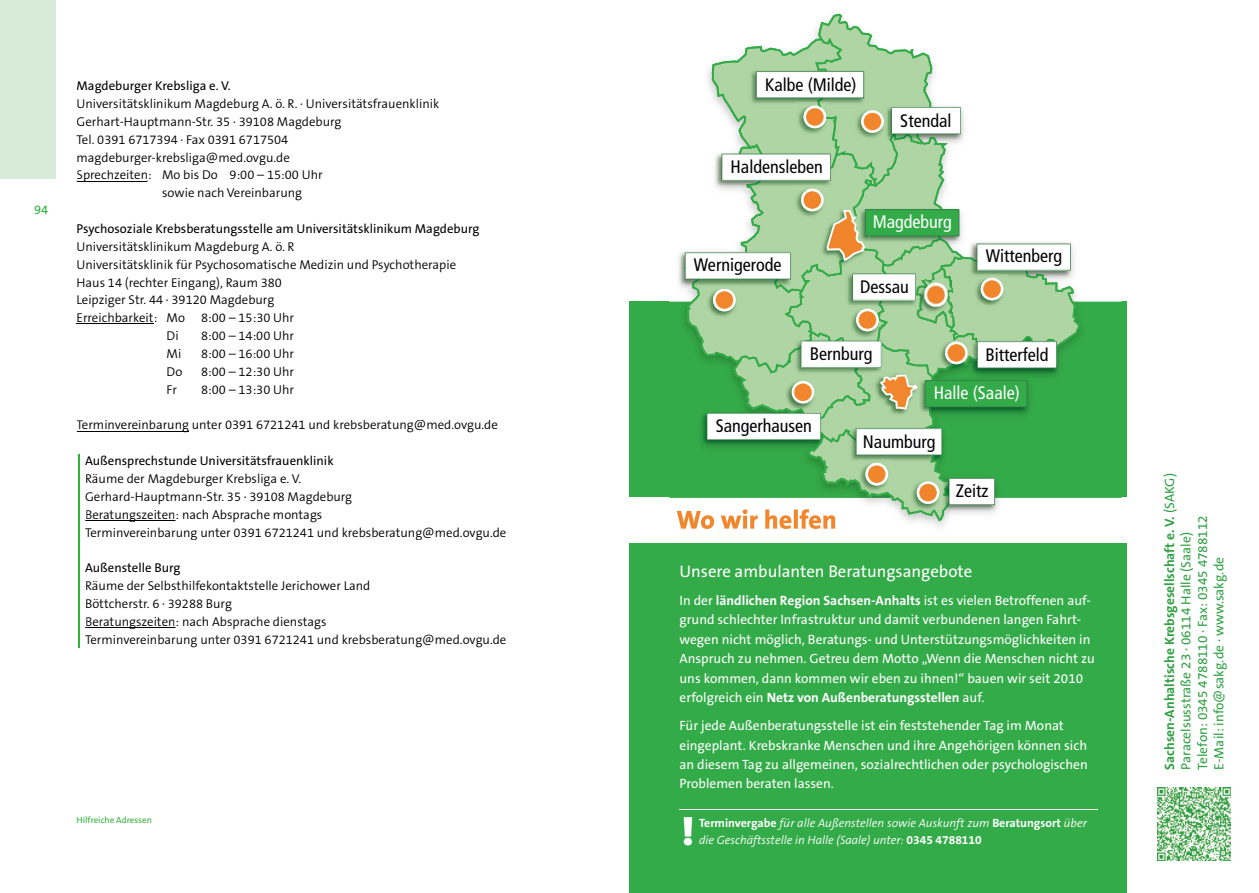
<style>
.page{position:relative;width:1259px;height:893px;background:#fff}
.page>*{position:absolute;margin:0;border:0;box-sizing:border-box;transform-origin:0 0}
.t1{font:900 39px "The Sans B9";color:#fff}
.t2{font:condensed 18px "Frutiger LT";color:#020204}
.t3{font:condensed 18px "Frutiger LT";color:#fff}
.t4{font:16.8px "The Sans B5 Plain";color:#fff}
.t5{font:13.5px/19.5px "The Sans B5 Plain";color:#fff}
.t6{font:13.5px/16.5px "The Sans B5 Plain";color:#319f44}
.t7{font:700 13.5px "The Sans B7";color:#319f44}
.t8{font:700 13.5px "The Sans B7";color:#fff}
.t9{font:300 12.9px/17.9px "The Sans B4";color:#000}
.t10{font:12.9px "The Sans B5 Plain";color:#000}
.t11{font:12.75px "The Sans B5 Plain";color:#2eb135}
.t12{font:italic 300 12px "The Sans B4";color:#fff}
.t13{font:9px "The Sans B5 Plain";color:#2eb135}
.s1{font-family:"The Sans B7";font-weight:700}
.s2{font-family:"The Sans B5 Plain";font-weight:400}
.s3{font-family:"The Sans B7";font-weight:700;font-style:normal}
</style>
<div class="page">
<div style="left:0;top:0;width:55px;height:179px;background:#d8ead8"></div>
<hr style="left:77px;top:324px;width:77px;height:1px;background:#000">
<hr style="left:77px;top:181px;width:70px;height:1px;background:#000">
<hr style="left:77px;top:431px;width:112px;height:1px;background:#000">
<hr style="left:86px;top:520px;width:88px;height:1px;background:#000">
<hr style="left:86px;top:627px;width:88px;height:1px;background:#000">
<hr style="left:78px;top:454px;width:1px;height:194px;background:#2eb135">
<div style="left:629px;top:302px;width:498px;height:591px;background:#34ab49"></div>
<div style="left:629px;top:498px;width:504px;height:45px;background:#fff"></div>
<hr style="left:679px;top:809px;width:418px;height:1px;background:#fff">
<img style="left:676px;top:511px;width:270px;height:18px">
<img style="left:677px;top:510px;width:158px;height:19px">
<img style="left:681px;top:565px;width:280px;height:1px">
<img style="left:678px;top:251px;width:6px;height:37px">
<svg style="left:684px;top:14px;width:396px;height:507px"></svg>
<img style="left:1157px;top:787px;width:73px;height:74px">
<img style="left:916px;top:280px;width:35px;height:36px">
<p class="t11" style="left:34px;top:203px;width:16px">94</p>
<p class="t10" style="left:77px;top:79px;width:156px">Magdeburger Krebsliga e. V.</p>
<p class="t9" style="left:77px;top:95px;width:364px">Universitätsklinikum Magdeburg A. ö. R. · Universitätsfrauenklinik</p>
<p class="t9" style="left:77px;top:113px;width:266px">Gerhart-Hauptmann-Str. 35 · 39108 Magdeburg</p>
<p class="t9" style="left:77px;top:131px;width:213px">Tel. 0391 6717394 · Fax 0391 6717504</p>
<p class="t9" style="left:77px;top:149px;width:215px">magdeburger-krebsliga@med.ovgu.de</p>
<p class="t9" style="left:77px;top:167px;width:248px">Sprechzeiten: Mo bis Do 9:00 – 15:00 Uhr</p>
<p class="t9" style="left:162px;top:184px;width:141px">sowie nach Vereinbarung</p>
<p class="t10" style="left:77px;top:222px;width:404px">Psychosoziale Krebsberatungsstelle am Universitätsklinikum Magdeburg</p>
<p class="t9" style="left:77px;top:238px;width:381px">Universitätsklinikum Magdeburg A. ö. R<br>Universitätsklinik für Psychosomatische Medizin und Psychotherapie Haus 14 (rechter Eingang), Raum 380<br>Leipziger Str. 44 · 39120 Magdeburg<br>Erreichbarkeit: Mo</p>
<p class="t9" style="left:201px;top:309px;width:95px">8:00 – 15:30 Uhr</p>
<p class="t9" style="left:167px;top:327px;width:14px">Di</p>
<p class="t9" style="left:201px;top:327px;width:95px">8:00 – 14:00 Uhr</p>
<p class="t9" style="left:167px;top:345px;width:16px">Mi</p>
<p class="t9" style="left:201px;top:345px;width:95px">8:00 – 16:00 Uhr</p>
<p class="t9" style="left:167px;top:363px;width:17px">Do</p>
<p class="t9" style="left:201px;top:363px;width:95px">8:00 – 12:30 Uhr</p>
<p class="t9" style="left:167px;top:381px;width:12px">Fr</p>
<p class="t9" style="left:201px;top:381px;width:95px">8:00 – 13:30 Uhr</p>
<p class="t9" style="left:77px;top:417px;width:423px">Terminvereinbarung unter 0391 6721241 und krebsberatung@med.ovgu.de</p>
<p class="t10" style="left:85px;top:454px;width:250px">Außensprechstunde Universitätsfrauenklinik</p>
<p class="t9" style="left:85px;top:470px;width:423px">Räume der Magdeburger Krebsliga e. V.<br>Gerhard-Hauptmann-Str. 35 · 39108 Magdeburg<br>Beratungszeiten: nach Absprache montags<br>Terminvereinbarung unter 0391 6721241 und krebsberatung@med.ovgu.de</p>
<p class="t10" style="left:85px;top:561px;width:97px">Außenstelle Burg</p>
<p class="t9" style="left:85px;top:577px;width:423px">Räume der Selbsthilfekontaktstelle Jerichower Land<br>Böttcherstr. 6 · 39288 Burg<br>Beratungszeiten: nach Absprache dienstags<br>Terminvereinbarung unter 0391 6721241 und krebsberatung@med.ovgu.de</p>
<p class="t13" style="left:77px;top:815px;width:77px">Hilfreiche Adressen</p>
<h2 class="t2" style="left:765px;top:74px;width:93px">Kalbe (Milde)</h2>
<h2 class="t2" style="left:730px;top:156px;width:94px">Haldensleben</h2>
<h2 class="t2" style="left:694px;top:255px;width:89px">Wernigerode</h2>
<h2 class="t2" style="left:900px;top:110px;width:53px">Stendal</h2>
<h2 class="t3" style="left:872px;top:212px;width:81px">Magdeburg</h2>
<h2 class="t2" style="left:860px;top:276px;width:50px">Dessau</h2>
<h2 class="t2" style="left:810px;top:343px;width:64px">Bernburg</h2>
<h2 class="t2" style="left:985px;top:246px;width:78px">Wittenberg</h2>
<h2 class="t2" style="left:985px;top:344px;width:65px">Bitterfeld</h2>
<h2 class="t2" style="left:715px;top:415px;width:98px">Sangerhausen</h2>
<h2 class="t3" style="left:934px;top:383px;width:87px">Halle (Saale)</h2>
<h2 class="t2" style="left:863px;top:431px;width:74px">Naumburg</h2>
<h2 class="t2" style="left:956px;top:481px;width:34px">Zeitz</h2>
<h3 class="t4" style="left:679px;top:562px;width:294px">Unsere ambulanten Beratungsangebote</h3>
<p class="t5" style="left:679px;top:591px;width:417px">In der <span class="s1">ländlichen Region Sachsen-Anhalts</span> ist es vielen Betroffenen auf&shy;grund schlechter Infrastruktur und damit verbundenen langen Fahrt&shy;wegen nicht möglich, Beratungs- und Unterstützungsmöglichkeiten in Anspruch zu nehmen. Getreu dem Motto „Wenn die Menschen nicht zu uns kommen, dann kommen wir eben zu ihnen!“ bauen wir seit 2010</p>
<p class="t8" style="left:679px;top:690px;width:306px"><span class="s2">erfolgreich ein</span> Netz von Außenberatungsstellen <span class="s2">auf.</span></p>
<p class="t5" style="left:679px;top:716px;width:410px">Für jede Außenberatungsstelle ist ein feststehender Tag im Monat eingeplant. Krebskranke Menschen und ihre Angehörigen können sich an diesem Tag zu allgemeinen, sozialrechtlichen oder psychologischen Problemen beraten lassen.</p>
<p class="t12" style="left:699px;top:816px;width:389px"><span class="s3">Terminvergabe</span>für alle Außenstellen sowie Auskunft zum <span class="s3">Beratungsort</span> über</p>
<h1 class="t1" style="left:681px;top:810px;width:14px">!</h1>
<p class="t12" style="left:699px;top:833px;width:284px">die Geschäftsstelle in Halle (Saale) unter: <span class="s3">0345 4788110</span></p>
<p class="t7" style="left:1162px;top:770px;width:298px;rotate:-90deg">Sachsen-Anhaltische Krebsgesellschaft e. V. <span class="s2">(SAKG)</span></p>
<p class="t6" style="left:1178px;top:770px;width:256px;rotate:-90deg">Paracelsusstraße 23 · 06114 Halle (Saale)<br>Telefon: 0345 4788110 · Fax: 0345 4788112<br>E-Mail: info@sakg.de · www.sakg.de</p>
</div>
